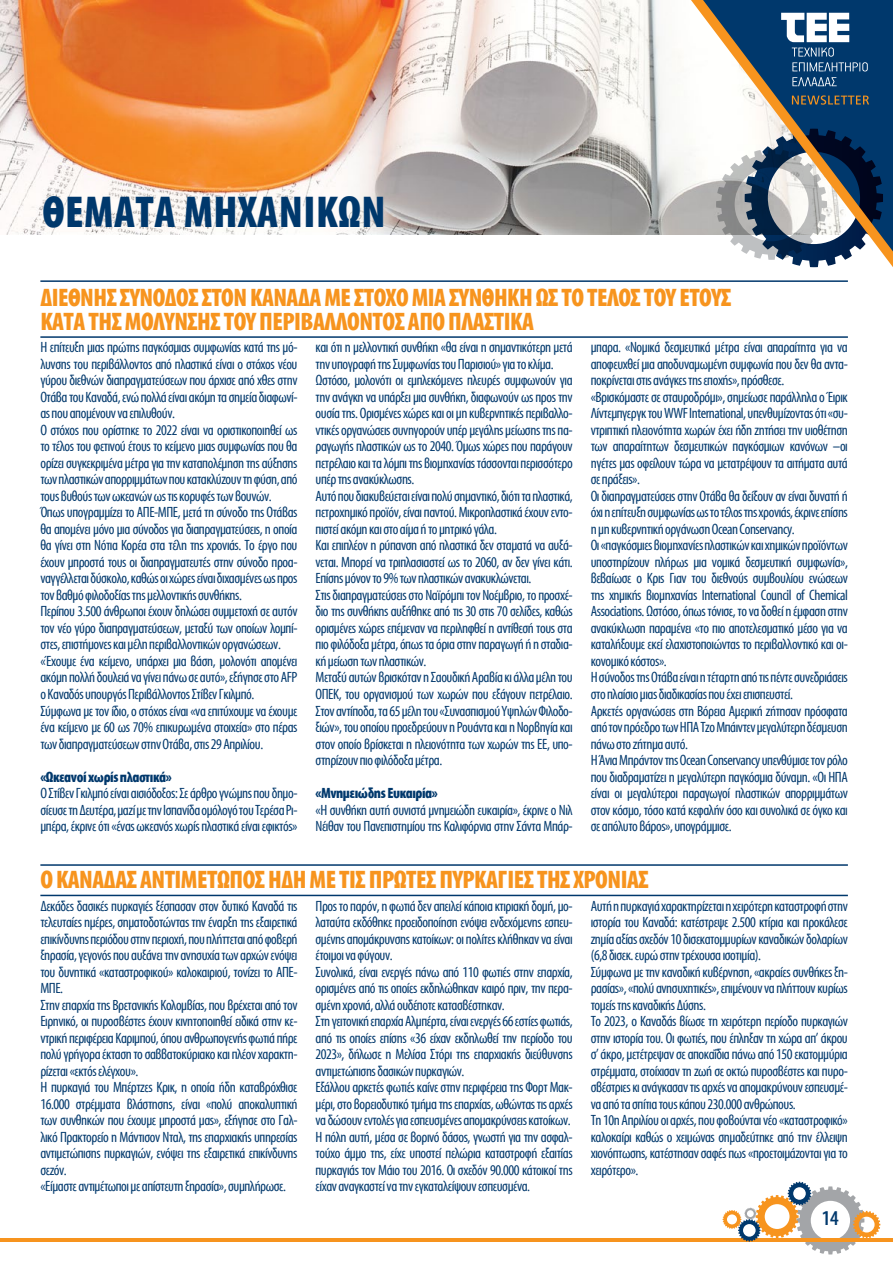
<style>
.page{position:relative;width:893px;height:1263px;background:#fff}
.page>*{position:absolute;margin:0;border:0;box-sizing:border-box;transform-origin:0 0}
.t1{font:700 45px "Myriad Condensed Greek";letter-spacing:.01em;color:#00386c}
.t2{font:700 25.5px/24px "Myriad Condensed Greek";letter-spacing:-.02em;color:#f7941e}
.t3{font:500 21px "Myriad Condensed Greek";color:#00386c}
.t4{font:15px/16.5px "Myriad Condensed Greek";letter-spacing:-.03em;color:#00386c}
.t5{font:700 15px "Myriad Condensed Greek";letter-spacing:-.03em;color:#00386c}
</style>
<div class="page">
<hr style="left:0;top:1238px;width:893px;height:3px;background:#f7941e">
<svg style="left:723px;top:1182px;width:157px;height:72px"></svg>
<img style="left:0;top:0;width:691px;height:234px">
<svg style="left:691px;top:0;width:202px;height:267px"></svg>
<svg style="left:792px;top:95px;width:77px;height:10px"></svg>
<svg style="left:781px;top:13px;width:87px;height:58px"></svg>
<svg style="left:792px;top:77px;width:45px;height:9px"></svg>
<hr style="left:40px;top:336px;width:808px;height:2px;background:#00386c">
<hr style="left:40px;top:895px;width:808px;height:1px;background:#00386c">
<hr style="left:40px;top:280px;width:808px;height:2px;background:#00386c">
<hr style="left:40px;top:864px;width:808px;height:2px;background:#00386c">
<h1 class="t1" style="left:43px;top:189px;width:345px">ΘΕΜΑΤΑ ΜΗΧΑΝΙΚΩΝ</h1>
<h2 class="t2" style="left:40px;top:286px;width:693px">ΔΙΕΘΝΗΣ ΣΥΝΟΔΟΣ ΣΤΟΝ ΚΑΝΑΔΑ ΜΕ ΣΤΟΧΟ ΜΙΑ ΣΥΝΘΗΚΗ ΩΣ ΤΟ ΤΕΛΟΣ ΤΟΥ ΕΤΟΥΣ<br>ΚΑΤΑ ΤΗΣ ΜΟΛΥΝΣΗΣ ΤΟΥ ΠΕΡΙΒΑΛΛΟΝΤΟΣ ΑΠΟ ΠΛΑΣΤΙΚΑ</h2>
<p class="t4" style="left:40px;top:340px;width:259px">Η επίτευξη μιας πρώτης παγκόσμιας συμφωνίας κατά της μό&shy;λυνσης του περιβάλλοντος από πλαστικά είναι ο στόχος νέου γύρου διεθνών διαπραγματεύσεων που άρχισε από χθες στην Οτάβα του Καναδά, ενώ πολλά είναι ακόμη τα σημεία διαφωνί&shy;ας που απομένουν να επιλυθούν.<br>Ο στόχος που ορίστηκε το 2022 είναι να οριστικοποιηθεί ως το τέλος του φετινού έτους το κείμενο μιας συμφωνίας που θα ορίζει συγκεκριμένα μέτρα για την καταπολέμηση της αύξησης των πλαστικών απορριμμάτων που κατακλύζουν τη φύση, από τους βυθούς των ωκεανών ως τις κορυφές των βουνών.<br>Όπως υπογραμμίζει το ΑΠΕ-ΜΠΕ, μετά τη σύνοδο της Οτάβας θα απομένει μόνο μια σύνοδος για διαπραγματεύσεις, η οποία θα γίνει στη Νότια Κορέα στα τέλη της χρονιάς. Το έργο που έχουν μπροστά τους οι διαπραγματευτές στην σύνοδο προα&shy;ναγγέλλεται δύσκολο, καθώς οι χώρες είναι διχασμένες ως προς τον βαθμό φιλοδοξίας της μελλοντικής συνθήκης.<br>Περίπου 3.500 άνθρωποι έχουν δηλώσει συμμετοχή σε αυτόν τον νέο γύρο διαπραγματεύσεων, μεταξύ των οποίων λομπί&shy;στες, επιστήμονες και μέλη περιβαλλοντικών οργανώσεων. «Έχουμε ένα κείμενο, υπάρχει μια βάση, μολονότι απομένει ακόμη πολλή δουλειά να γίνει πάνω σε αυτό», εξήγησε στο AFP ο Καναδός υπουργός Περιβάλλοντος Στίβεν Γκιλμπό.<br>Σύμφωνα με τον ίδιο, ο στόχος είναι «να επιτύχουμε να έχουμε ένα κείμενο με 60 ως 70% επικυρωμένα στοιχεία» στο πέρας των διαπραγματεύσεων στην Οτάβα, στις 29 Απριλίου.</p>
<p class="t5" style="left:40px;top:769px;width:133px">«Ωκεανοί χωρίς πλαστικά»</p>
<p class="t4" style="left:40px;top:785px;width:259px;text-align:justify">Ο Στίβεν Γκιλμπό είναι αισιόδοξος: Σε άρθρο γνώμης που δημο&shy;σίευσε τη Δευτέρα, μαζί με την Ισπανίδα ομόλογό του Τερέσα Ρι&shy;μπέρα, έκρινε ότι «ένας ωκεανός χωρίς πλαστικά είναι εφικτός»</p>
<p class="t4" style="left:316px;top:340px;width:259px">και ότι η μελλοντική συνθήκη «θα είναι η σημαντικότερη μετά την υπογραφή της Συμφωνίας του Παρισιού» για το κλίμα.<br>Ωστόσο, μολονότι οι εμπλεκόμενες πλευρές συμφωνούν για την ανάγκη να υπάρξει μια συνθήκη, διαφωνούν ως προς την ουσία της. Ορισμένες χώρες και οι μη κυβερνητικές περιβαλλο&shy;ντικές οργανώσεις συνηγορούν υπέρ μεγάλης μείωσης της πα&shy;ραγωγής πλαστικών ως το 2040. Όμως χώρες που παράγουν πετρέλαιο και τα λόμπι της βιομηχανίας τάσσονται περισσότερο υπέρ της ανακύκλωσης.<br>Αυτό που διακυβεύεται είναι πολύ σημαντικό, διότι τα πλαστικά, πετροχημικό προϊόν, είναι παντού. Μικροπλαστικά έχουν εντο&shy;πιστεί ακόμη και στο αίμα ή το μητρικό γάλα.<br>Και επιπλέον η ρύπανση από πλαστικά δεν σταματά να αυξά&shy;νεται. Μπορεί να τριπλασιαστεί ως το 2060, αν δεν γίνει κάτι.<br>Επίσης μόνον το 9% των πλαστικών ανακυκλώνεται.<br>Στις διαπραγματεύσεις στο Ναϊρόμπι τον Νοέμβριο, το προσχέ&shy;διο της συνθήκης αυξήθηκε από τις 30 στις 70 σελίδες, καθώς ορισμένες χώρες επέμεναν να περιληφθεί η αντίθεσή τους στα πιο φιλόδοξα μέτρα, όπως τα όρια στην παραγωγή ή η σταδια&shy;κή μείωση των πλαστικών.<br>Μεταξύ αυτών βρισκόταν η Σαουδική Αραβία κι άλλα μέλη του ΟΠΕΚ, του οργανισμού των χωρών που εξάγουν πετρέλαιο.<br>Στον αντίποδα, τα 65 μέλη του «Συνασπισμού Υψηλών Φιλοδο&shy;ξιών», του οποίου προεδρεύουν η Ρουάντα και η Νορβηγία και στον οποίο βρίσκεται η πλειονότητα των χωρών της ΕΕ, υπο&shy;στηρίζουν πιο φιλόδοξα μέτρα.</p>
<p class="t5" style="left:316px;top:785px;width:124px">«Μνημειώδης Ευκαιρία»</p>
<p class="t4" style="left:316px;top:802px;width:259px">«Η συνθήκη αυτή συνιστά μνημειώδη ευκαιρία», έκρινε ο Νιλ<br>Νέιθαν του Πανεπιστημίου της Καλιφόρνια στην Σάντα Μπάρ-</p>
<p class="t4" style="left:591px;top:340px;width:259px">μπαρα. «Νομικά δεσμευτικά μέτρα είναι απαραίτητα για να αποφευχθεί μια αποδυναμωμένη συμφωνία που δεν θα αντα&shy;ποκρίνεται στις ανάγκες της εποχής», πρόσθεσε.<br>«Βρισκόμαστε σε σταυροδρόμι», σημείωσε παράλληλα ο Έιρικ Λίντεμπγεργκ του WWF International, υπενθυμίζοντας ότι «συ&shy;ντριπτική πλειονότητα χωρών έχει ήδη ζητήσει την υιοθέτηση των απαραίτητων δεσμευτικών παγκόσμιων κανόνων –οι ηγέτες μας οφείλουν τώρα να μετατρέψουν τα αιτήματα αυτά σε πράξεις».<br>Οι διαπραγματεύσεις στην Οτάβα θα δείξουν αν είναι δυνατή ή όχι η επίτευξη συμφωνίας ως το τέλος της χρονιάς, έκρινε επίσης η μη κυβερνητική οργάνωση Ocean Conservancy.<br>Οι «παγκόσμιες βιομηχανίες πλαστικών και χημικών προϊόντων υποστηρίζουν πλήρως μια νομικά δεσμευτική συμφωνία», βεβαίωσε ο Κρις Γιαν του διεθνούς συμβουλίου ενώσεων της χημικής βιομηχανίας International Council of Chemical Associations. Ωστόσο, όπως τόνισε, το να δοθεί η έμφαση στην ανακύκλωση παραμένει «το πιο αποτελεσματικό μέσο για να καταλήξουμε εκεί ελαχιστοποιώντας το περιβαλλοντικό και οι&shy;κονομικό κόστος».<br>Η σύνοδος της Οτάβα είναι η τέταρτη από τις πέντε συνεδριάσεις στο πλαίσιο μιας διαδικασίας που έχει επισπευστεί.<br>Αρκετές οργανώσεις στη Βόρεια Αμερική ζήτησαν πρόσφατα από τον πρόεδρο των ΗΠΑ Τζο Μπάιντεν μεγαλύτερη δέσμευση πάνω στο ζήτημα αυτό.<br>Η Άνια Μπράντον της Ocean Conservancy υπενθύμισε τον ρόλο που διαδραματίζει η μεγαλύτερη παγκόσμια δύναμη. «Οι ΗΠΑ είναι οι μεγαλύτεροι παραγωγοί πλαστικών απορριμμάτων στον κόσμο, τόσο κατά κεφαλήν όσο και συνολικά σε όγκο και σε απόλυτο βάρος», υπογράμμισε.</p>
<h2 class="t2" style="left:40px;top:868px;width:610px">Ο ΚΑΝΑΔΑΣ ΑΝΤΙΜΕΤΩΠΟΣ ΗΔΗ ΜΕ ΤΙΣ ΠΡΩΤΕΣ ΠΥΡΚΑΓΙΕΣ ΤΗΣ ΧΡΟΝΙΑΣ</h2>
<p class="t4" style="left:40px;top:898px;width:259px">Δεκάδες δασικές πυρκαγιές ξέσπασαν στον δυτικό Καναδά τις τελευταίες ημέρες, σηματοδοτώντας την έναρξη της εξαιρετικά επικίνδυνης περιόδου στην περιοχή, που πλήττεται από φοβερή ξηρασία, γεγονός που αυξάνει την ανησυχία των αρχών ενόψει του δυνητικά «καταστροφικού» καλοκαιριού, τονίζει το ΑΠΕ-ΜΠΕ.<br>Στην επαρχία της Βρετανικής Κολομβίας, που βρέχεται από τον Ειρηνικό, οι πυροσβέστες έχουν κινητοποιηθεί ειδικά στην κε&shy;ντρική περιφέρεια Καριμπού, όπου ανθρωπογενής φωτιά πήρε πολύ γρήγορα έκταση το σαββατοκύριακο και πλέον χαρακτη&shy;ρίζεται «εκτός ελέγχου».<br>Η πυρκαγιά του Μπέρτζες Κρικ, η οποία ήδη καταβρόχθισε 16.000 στρέμματα βλάστησης, είναι «πολύ αποκαλυπτική των συνθηκών που έχουμε μπροστά μας», εξήγησε στο Γαλ&shy;λικό Πρακτορείο η Μάντισον Νταλ, της επαρχιακής υπηρεσίας αντιμετώπισης πυρκαγιών, ενόψει της εξαιρετικά επικίνδυνης σεζόν.<br>«Είμαστε αντιμέτωποι με απίστευτη ξηρασία», συμπλήρωσε.</p>
<p class="t4" style="left:316px;top:898px;width:259px">Προς το παρόν, η φωτιά δεν απειλεί κάποια κτιριακή δομή, μο&shy;λαταύτα εκδόθηκε προειδοποίηση ενόψει ενδεχόμενης εσπευ&shy;σμένης απομάκρυνσης κατοίκων: οι πολίτες κλήθηκαν να είναι έτοιμοι να φύγουν.<br>Συνολικά, είναι ενεργές πάνω από 110 φωτιές στην επαρχία, ορισμένες από τις οποίες εκδηλώθηκαν καιρό πριν, την περα&shy;σμένη χρονιά, αλλά ουδέποτε κατασβέστηκαν.<br>Στη γειτονική επαρχία Αλμπέρτα, είναι ενεργές 66 εστίες φωτιάς, από τις οποίες επίσης «36 είχαν εκδηλωθεί την περίοδο του 2023», δήλωσε η Μελίσα Στόρι της επαρχιακής διεύθυνσης αντιμετώπισης δασικών πυρκαγιών.<br>Εξάλλου αρκετές φωτιές καίνε στην περιφέρεια της Φορτ Μακ&shy;μέρι, στο βορειοδυτικό τμήμα της επαρχίας, ωθώντας τις αρχές να δώσουν εντολές για εσπευσμένες απομακρύνσεις κατοίκων.<br>Η πόλη αυτή, μέσα σε βορινό δάσος, γνωστή για την ασφαλ&shy;τούχο άμμο της, είχε υποστεί πελώρια καταστροφή εξαιτίας πυρκαγιάς τον Μάιο του 2016. Οι σχεδόν 90.000 κάτοικοί της είχαν αναγκαστεί να την εγκαταλείψουν εσπευσμένα.</p>
<p class="t4" style="left:591px;top:898px;width:259px">Αυτή η πυρκαγιά χαρακτηρίζεται η χειρότερη καταστροφή στην ιστορία του Καναδά: κατέστρεψε 2.500 κτίρια και προκάλεσε ζημία αξίας σχεδόν 10 δισεκατομμυρίων καναδικών δολαρίων (6,8 δισεκ. ευρώ στην τρέχουσα ισοτιμία).<br>Σύμφωνα με την καναδική κυβέρνηση, «ακραίες συνθήκες ξη&shy;ρασίας», «πολύ ανησυχητικές», επιμένουν να πλήττουν κυρίως τομείς της καναδικής Δύσης.<br>Το 2023, ο Καναδάς βίωσε τη χειρότερη περίοδο πυρκαγιών στην ιστορία του. Οι φωτιές, που έπληξαν τη χώρα απ’ άκρου σ’ άκρο, μετέτρεψαν σε αποκαΐδια πάνω από 150 εκατομμύρια στρέμματα, στοίχισαν τη ζωή σε οκτώ πυροσβέστες και πυρο&shy;σβέστριες κι ανάγκασαν τις αρχές να απομακρύνουν εσπευσμέ&shy;να από τα σπίτια τους κάπου 230.000 ανθρώπους.<br>Τη 10η Απριλίου οι αρχές, που φοβούνται νέο «καταστροφικό» καλοκαίρι καθώς ο χειμώνας σημαδεύτηκε από την έλλειψη χιονόπτωσης, κατέστησαν σαφές πως «προετοιμάζονται για το χειρότερο».</p>
<h3 class="t3" style="left:822px;top:1208px;width:19px">14</h3>
</div>
